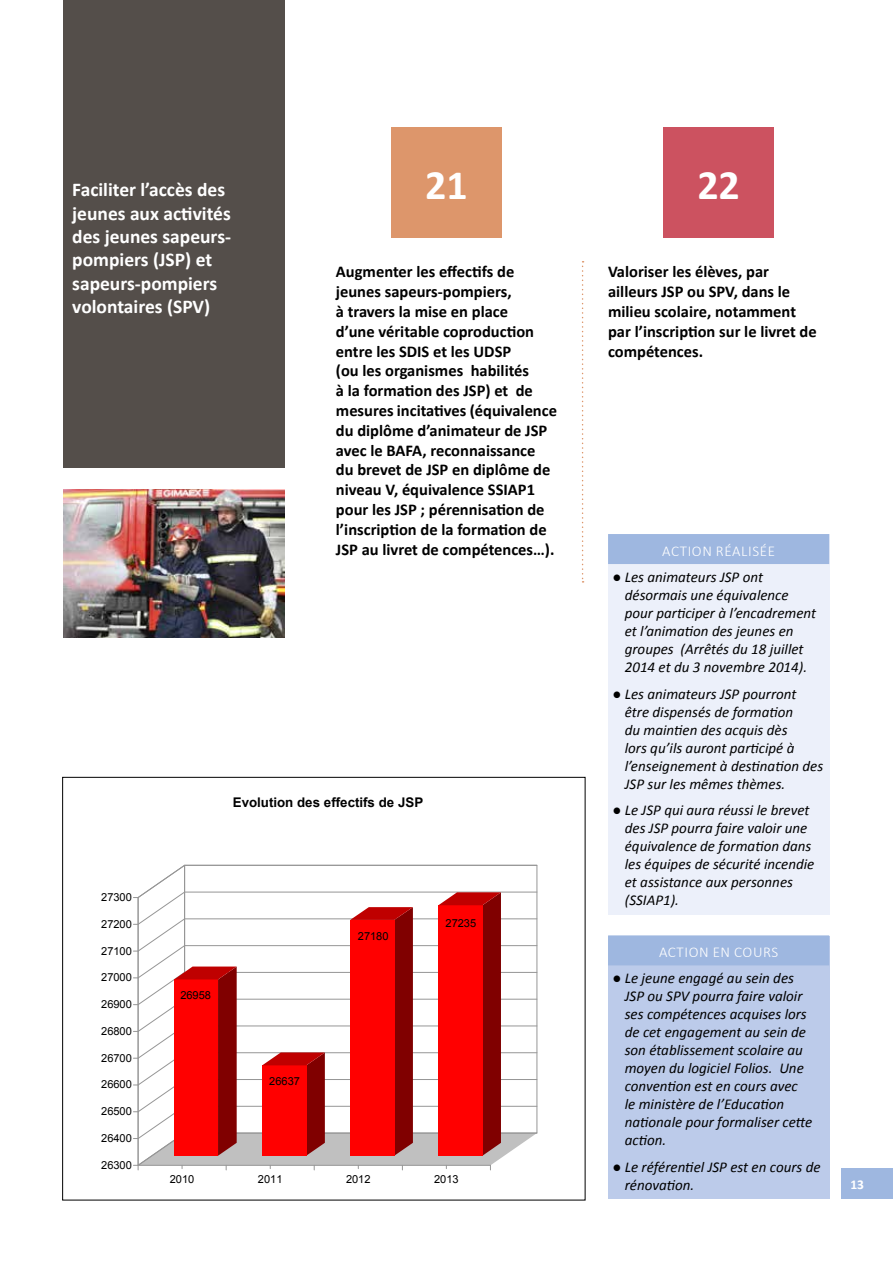
<style>
.page{position:relative;width:893px;height:1263px;background:#fff}
.page>*{position:absolute;margin:0;border:0;box-sizing:border-box;transform-origin:0 0}
.t1{font:700 42px "Calibri";color:#fff}
.t2{font:700 19.5px/23.4px "Calibri";color:#fff}
.t3{font:700 16.5px/19.8px "Calibri";color:#000}
.t4{font:italic 15px/18px "Calibri";color:#000}
.t5{font:300 15px "Calibri";letter-spacing:.04em;color:#fff}
.t6{font:700 13.5px "Calibri";color:#fff}
.t7{font:700 13.35px "Arial";color:#000}
.t8{font:11.1px "Arial";color:#000}
</style>
<div class="page">
<div style="left:842px;top:1168px;width:51px;height:31px;background:#9eb7e0"></div>
<div style="left:391px;top:128px;width:111px;height:110px;background:#dd966b"></div>
<div style="left:663px;top:128px;width:111px;height:110px;background:#cc5260"></div>
<div style="left:64px;top:0;width:221px;height:468px;background:#544e4a"></div>
<svg style="left:582px;top:261px;width:2px;height:322px"></svg>
<div style="left:608px;top:936px;width:221px;height:263px;background:#bccbea"></div>
<div style="left:608px;top:935px;width:221px;height:30px;background:#9eb7e0"></div>
<div style="left:608px;top:534px;width:221px;height:381px;background:#ecf0fa"></div>
<div style="left:608px;top:534px;width:221px;height:30px;background:#9eb7e0"></div>
<svg style="left:133px;top:864px;width:405px;height:307px"></svg>
<img style="left:63px;top:490px;width:222px;height:147px">
<h2 class="t2" style="left:72px;top:178px;width:154px">Faciliter l’accès des</h2>
<h1 class="t1" style="left:425px;top:158px;width:44px">21</h1>
<h1 class="t1" style="left:697px;top:158px;width:44px">22</h1>
<h2 class="t2" style="left:72px;top:201px;width:160px">jeunes aux activités des jeunes sapeurs&shy;pompiers (JSP) et sapeurs-pompiers volontaires (SPV)</h2>
<p class="t3" style="left:336px;top:262px;width:223px">Augmenter les effectifs de jeunes sapeurs-pompiers,<br>à travers la mise en place<br>d’une véritable coproduction entre les SDIS et les UDSP<br>(ou les organismes habilités<br>à la formation des JSP) et de mesures incitatives (équivalence du diplôme d’animateur de JSP avec le BAFA, reconnaissance du brevet de JSP en diplôme de niveau V, équivalence SSIAP1 pour les JSP ; pérennisation de l’inscription de la formation de<br>JSP au livret de compétences…).</p>
<p class="t3" style="left:608px;top:262px;width:210px">Valoriser les élèves, par ailleurs JSP ou SPV, dans le milieu scolaire, notamment par l’inscription sur le livret de compétences.</p>
<p class="t5" style="left:662px;top:541px;width:114px">ACTION RÉALISÉE</p>
<p class="t4" style="left:625px;top:567px;width:193px;text-indent:-12px">● Les animateurs JSP ont désormais une équivalence pour participer à l’encadrement et l’animation des jeunes en groupes (Arrêtés du 18 juillet<br>2014 et du 3 novembre 2014).</p>
<p class="t4" style="left:625px;top:684px;width:200px;text-indent:-12px">● Les animateurs JSP pourront être dispensés de formation<br>du maintien des acquis dès<br>lors qu’ils auront participé à l’enseignement à destination des<br>JSP sur les mêmes thèmes.</p>
<p class="t4" style="left:625px;top:800px;width:191px;text-indent:-12px">● Le JSP qui aura réussi le brevet des JSP pourra faire valoir une équivalence de formation dans les équipes de sécurité incendie et assistance aux personnes (SSIAP1).</p>
<p class="t7" style="left:233px;top:793px;width:192px">Evolution des effectifs de JSP</p>
<p class="t8" style="left:101px;top:890px;width:32px">27300</p>
<p class="t8" style="left:101px;top:916px;width:32px">27200</p>
<p class="t8" style="left:101px;top:943px;width:32px">27100</p>
<p class="t8" style="left:101px;top:970px;width:32px">27000</p>
<p class="t8" style="left:101px;top:997px;width:32px">26900</p>
<p class="t8" style="left:101px;top:1024px;width:32px">26800</p>
<p class="t8" style="left:101px;top:1050px;width:32px">26700</p>
<p class="t8" style="left:101px;top:1077px;width:32px">26600</p>
<p class="t8" style="left:101px;top:1104px;width:32px">26500</p>
<p class="t8" style="left:101px;top:1131px;width:32px">26400</p>
<p class="t8" style="left:101px;top:1157px;width:32px">26300</p>
<p class="t8" style="left:180px;top:988px;width:32px">26958</p>
<p class="t8" style="left:269px;top:1074px;width:32px">26637</p>
<p class="t8" style="left:358px;top:929px;width:32px">27180</p>
<p class="t8" style="left:446px;top:916px;width:32px">27235</p>
<p class="t8" style="left:170px;top:1171px;width:26px">2010</p>
<p class="t8" style="left:258px;top:1171px;width:26px">2011</p>
<p class="t8" style="left:346px;top:1171px;width:26px">2012</p>
<p class="t8" style="left:434px;top:1171px;width:26px">2013</p>
<p class="t5" style="left:659px;top:943px;width:121px">ACTION EN COURS</p>
<p class="t4" style="left:625px;top:969px;width:189px;text-indent:-12px">● Le jeune engagé au sein des<br>JSP ou SPV pourra faire valoir ses compétences acquises lors de cet engagement au sein de son établissement scolaire au moyen du logiciel Folios. Une convention est en cours avec<br>le ministère de l’Education nationale pour formaliser cette action.</p>
<p class="t4" style="left:625px;top:1157px;width:197px;text-indent:-12px">● Le référentiel JSP est en cours de rénovation.</p>
<p class="t6" style="left:850px;top:1176px;width:15px">13</p>
</div>
